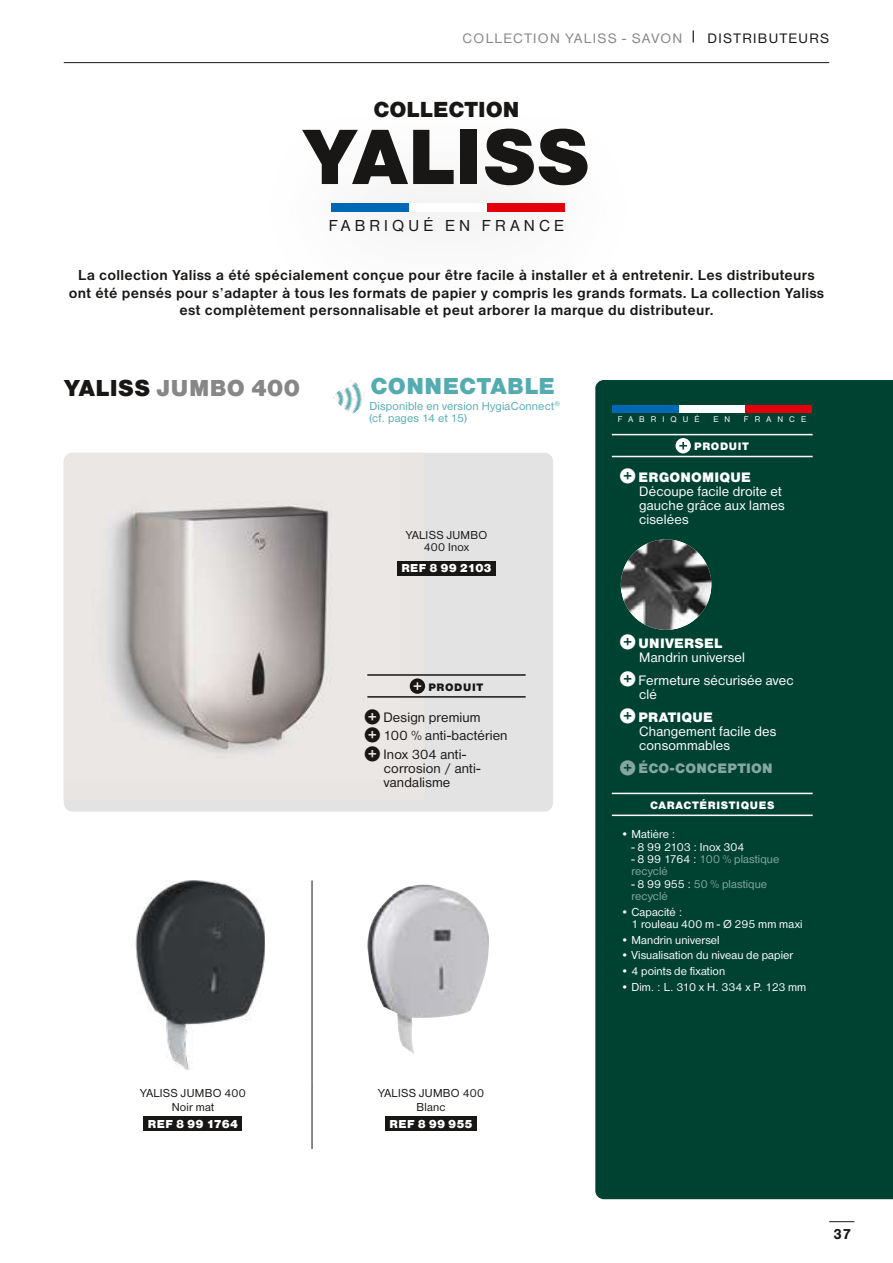
<style>
.page{position:relative;width:893px;height:1263px;background:#fff}
.page>*{position:absolute;margin:0;border:0;box-sizing:border-box;transform-origin:0 0}
.t1{font:81.3px "Nimbus Sans DOT Blac";letter-spacing:.005em;color:#181716}
.t2{font:24px "Nimbus Sans DOT Blac";letter-spacing:.02em;color:#868786}
.t3{font:24px "Nimbus Sans DOT Blac";letter-spacing:.02em;color:#54acb1}
.t4{font:22.65px "Nimbus Sans DOT Blac";letter-spacing:.005em;color:#181716}
.t5{font:16.5px "Nimbus Sans DOT";letter-spacing:.25em;color:#181716}
.t6{font:700 15px/17.2px "Nimbus Sans DOT";letter-spacing:.02em;color:#181716;text-align:center}
.t7{font:700 15px "Nimbus San";color:#181716}
.t8{font:14.25px/14.2px "Nimbus Sans DOT";letter-spacing:.01em;color:#fff}
.t9{font:14.25px/18.5px "Nimbus Sans DOT";letter-spacing:.01em;color:#181716}
.t10{font:14.25px "Nimbus Sans DOT";letter-spacing:.095em;color:#868786}
.t11{font:14.25px "Nimbus Sans DOT Blac";letter-spacing:.02em;color:#fff}
.t12{font:14.25px "Nimbus Sans DOT Blac";letter-spacing:.015em;color:#86a79f}
.t13{font:12px/12.3px "Nimbus Sans DOT";letter-spacing:.005em;color:#fff}
.t14{font:12px/14.4px "Nimbus Sans DOT";letter-spacing:.025em;color:#181716;text-align:center}
.t15{font:12px/12.3px "Nimbus Sans DOT";letter-spacing:.005em;color:#86a79f}
.t16{font:12px/12px "Nimbus Sans DOT";letter-spacing:.015em;color:#54acb1}
.t17{font:12px "Nimbus Sans DOT Blac";letter-spacing:.015em;color:#fff}
.t18{font:11.25px "Nimbus Sans DOT Blac";letter-spacing:.06em;color:#fff}
.t19{font:11.25px "Nimbus Sans DOT Blac";letter-spacing:.055em;color:#181716}
.t20{font:8.55px "Nimbus Sans DOT";letter-spacing:.715em;color:#fff}
.s1{color:#181716}
.s2{font-family:"Pictos Loste";font-size:15px}
.s3{color:#fff}
</style>
<div class="page">
<img style="left:135px;top:880px;width:130px;height:189px">
<img style="left:368px;top:884px;width:121px;height:170px">
<div style="left:64px;top:453px;width:489px;height:359px;background:#e3e3e3;border-radius:9px"></div>
<img style="left:64px;top:453px;width:346px;height:299px">
<img style="left:333px;top:380px;width:29px;height:34px">
<hr style="left:312px;top:880px;width:1px;height:200px;background:#181716">
<hr style="left:312px;top:1080px;width:1px;height:69px;background:#181716">
<div style="left:144px;top:1116px;width:98px;height:15px;background:#181716"></div>
<div style="left:385px;top:1116px;width:92px;height:15px;background:#181716"></div>
<div style="left:397px;top:561px;width:99px;height:15px;background:#181716"></div>
<div style="left:595px;top:380px;width:298px;height:819px;background:#004232"></div>
<hr style="left:612px;top:434px;width:201px;height:1px;background:#fff">
<hr style="left:612px;top:456px;width:201px;height:1px;background:#fff">
<hr style="left:612px;top:793px;width:201px;height:1px;background:#fff">
<hr style="left:612px;top:814px;width:201px;height:2px;background:#fff">
<div style="left:613px;top:405px;width:66px;height:8px;background:#0068b4"></div>
<div style="left:679px;top:405px;width:67px;height:8px;background:#fff"></div>
<div style="left:746px;top:405px;width:66px;height:8px;background:#e3000b"></div>
<svg style="left:675px;top:438px;width:16px;height:15px"></svg>
<img style="left:621px;top:539px;width:90px;height:91px;border-radius:45px">
<hr style="left:367px;top:674px;width:159px;height:2px;background:#181716">
<hr style="left:367px;top:696px;width:159px;height:2px;background:#181716">
<svg style="left:410px;top:678px;width:15px;height:16px"></svg>
<div style="left:331px;top:204px;width:78px;height:8px;background:#0068b4"></div>
<div style="left:487px;top:204px;width:78px;height:8px;background:#e3000b"></div>
<svg style="left:829px;top:1221px;width:25px;height:1px"></svg>
<hr style="left:64px;top:62px;width:765px;height:1px;background:#181716">
<p class="t10" style="left:463px;top:31px;width:368px">COLLECTION YALISS - SAVON <sup>|</sup> <span class="s1">DISTRIBUTEURS</span></p>
<h3 class="t4" style="left:373px;top:97px;width:148px">COLLECTION</h3>
<h1 class="t1" style="left:303px;top:109px;width:288px">YALISS</h1>
<p class="t5" style="left:329px;top:216px;width:237px">FABRIQUÉ EN FRANCE</p>
<p class="t6" style="left:69px;top:267px;width:757px">La collection Yaliss a été spécialement conçue pour être facile à installer et à entretenir. Les distributeurs ont été pensés pour s’adapter à tous les formats de papier y compris les grands formats. La collection Yaliss est complètement personnalisable et peut arborer la marque du distributeur.</p>
<h2 class="t2" style="left:64px;top:374px;width:237px"><span class="s1">YALISS</span> JUMBO 400</h2>
<p class="t14" style="left:140px;top:1086px;width:107px">YALISS JUMBO 400<br>Noir mat</p>
<p class="t17" style="left:148px;top:1117px;width:92px">REF 8 99 1764</p>
<h2 class="t3" style="left:370px;top:372px;width:186px">CONNECTABLE</h2>
<p class="t16" style="left:369px;top:400px;width:192px">Disponible en version HygiaConnect<sup>® </sup>(cf. pages 14 et 15)</p>
<p class="t14" style="left:406px;top:529px;width:83px;line-height:12.3px">YALISS JUMBO<br>400 Inox</p>
<p class="t17" style="left:401px;top:561px;width:92px">REF 8 99 2103</p>
<p class="t19" style="left:428px;top:680px;width:56px">PRODUIT</p>
<p class="t9" style="left:366px;top:708px;width:143px"><span class="s2">R</span> Design premium<br><span class="s2">R</span> 100 % anti-bactérien<br><span class="s2">R</span> Inox 304 anti-</p>
<p class="t9" style="left:384px;top:761px;width:98px;line-height:14.2px">corrosion / anti&shy;vandalisme</p>
<p class="t14" style="left:378px;top:1086px;width:107px">YALISS JUMBO 400<br>Blanc</p>
<p class="t17" style="left:390px;top:1117px;width:85px">REF 8 99 955</p>
<p class="t20" style="left:618px;top:415px;width:83px">FABRIQUÉ</p>
<p class="t20" style="left:713px;top:415px;width:18px">E N</p>
<p class="t20" style="left:744px;top:415px;width:64px">FRANCE</p>
<p class="t18" style="left:694px;top:440px;width:56px">PRODUIT</p>
<p class="t11" style="left:621px;top:468px;width:131px"><span class="s2">R</span> ERGONOMIQUE</p>
<p class="t8" style="left:639px;top:484px;width:147px">Découpe facile droite et gauche grâce aux lames ciselées</p>
<p class="t11" style="left:621px;top:634px;width:103px"><span class="s2">R</span> UNIVERSEL</p>
<p class="t8" style="left:621px;top:646px;width:174px;line-height:22.8px;text-indent:18px">Mandrin universel<br><span class="s2">R</span> Fermeture sécurisée avec</p>
<p class="t8" style="left:639px;top:687px;width:19px">clé</p>
<p class="t11" style="left:621px;top:708px;width:94px"><span class="s2">R</span> PRATIQUE</p>
<p class="t8" style="left:639px;top:724px;width:139px">Changement facile des consommables</p>
<p class="t12" style="left:621px;top:760px;width:153px"><span class="s2">R</span> ÉCO-CONCEPTION</p>
<p class="t18" style="left:650px;top:799px;width:126px">CARACTÉRISTIQUES</p>
<p class="t13" style="left:621px;top:828px;width:56px">• Matière :</p>
<p class="t13" style="left:631px;top:841px;width:115px">- 8 99 2103 : Inox 304</p>
<p class="t15" style="left:631px;top:853px;width:149px"><span class="s3">- 8 99 1764 :</span> 100 % plastique recyclé</p>
<p class="t15" style="left:631px;top:877px;width:137px"><span class="s3">- 8 99 955 :</span> 50 % plastique recyclé</p>
<p class="t13" style="left:631px;top:905px;width:173px;text-indent:-11px">• Capacité :<br>1 rouleau 400 m - Ø 295 mm maxi</p>
<p class="t13" style="left:621px;top:933px;width:100px">• Mandrin universel</p>
<p class="t13" style="left:621px;top:949px;width:174px">• Visualisation du niveau de papier</p>
<p class="t13" style="left:621px;top:965px;width:106px">• 4 points de fixation</p>
<p class="t13" style="left:621px;top:981px;width:187px">• Dim. : L. 310 x H. 334 x P. 123 mm</p>
<p class="t7" style="left:833px;top:1226px;width:19px">37</p>
</div>
